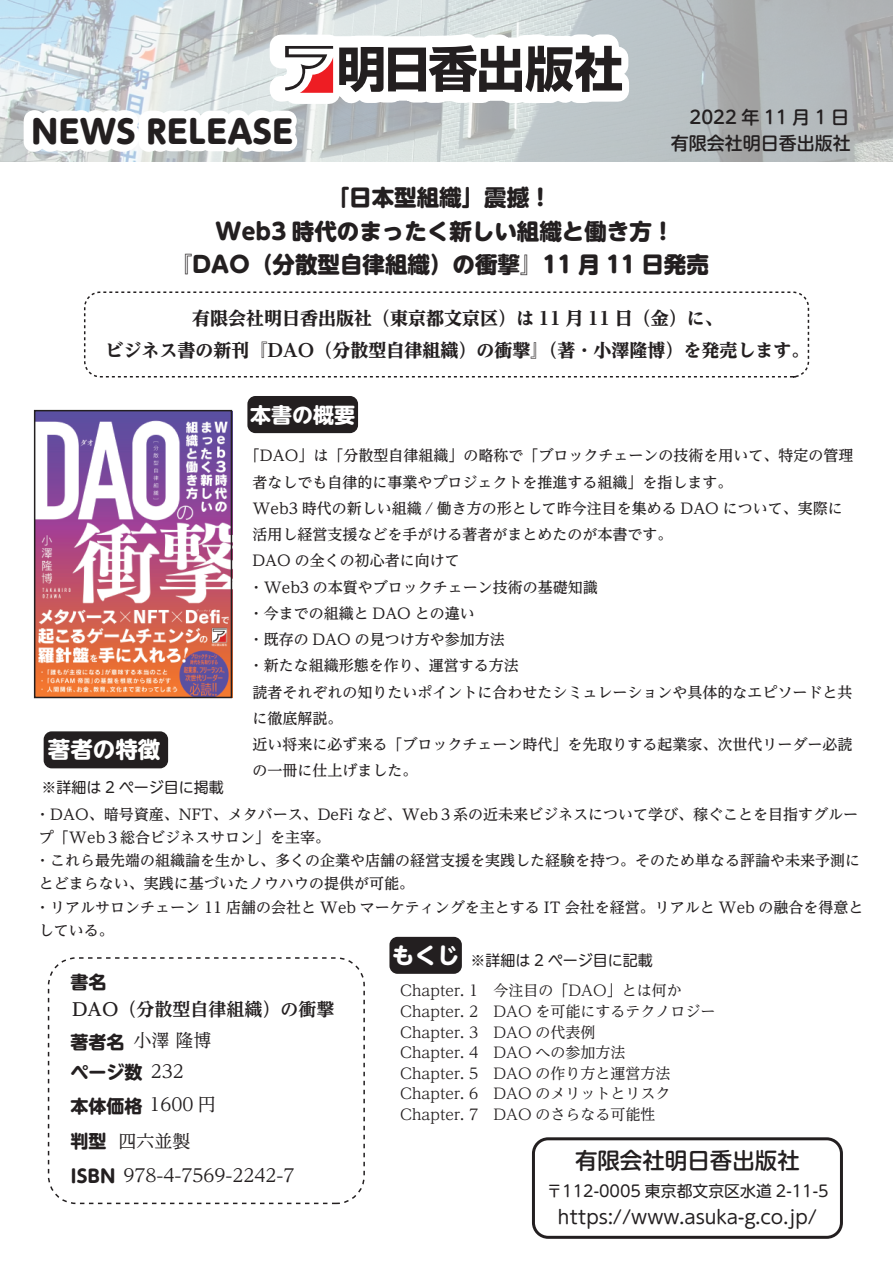
<style>
.page{position:relative;width:893px;height:1263px;background:#fff}
.page>*{position:absolute;margin:0;border:0;box-sizing:border-box;transform-origin:0 0}
.t1{font:800 31.8px "UD Shin M Go Pro";color:#231f20}
.t2{font:800 22.5px/33.3px "UD Shin M Go Pro";color:#231f20;text-align:center}
.t3{font:500 22.5px "UD Shin M Go Pro";color:#231f20}
.t4{font:700 22.5px "UD Shin M Go Pro";color:#fff}
.t5{font:700 21px "UD Shin M Go Pro";color:#fff}
.t6{font:18.45px "UD Shin M Go Pro";color:#231f20}
.t7{font:800 18px/31.5px "UD Reimin Pro";color:#231f20;text-align:center}
.t8{font:18px "UD Reimin Pro";color:#231f20}
.t9{font:700 18px "UD Shin M Go Pro";color:#231f20}
.t10{font:700 18px "UD Reimin Pro";color:#231f20}
.t11{font:500 18px "UD Shin M Go Pro";color:#231f20}
.t12{font:500 18px "UD Shin M Go Pro";letter-spacing:.25em;color:#231f20}
.t13{font:15.9px "UD Shin M Go Pro";color:#231f20}
.t14{font:500 15px/26.2px "UD Reimin Pro";color:#231f20}
.t15{font:15px/20.7px "UD Reimin Pro";color:#231f20}
.t16{font:15px "UD Shin M Go Pro";color:#231f20}
.s1{font-family:"UD Shin M Go Pro";font-weight:700}
</style>
<div class="page">
<svg style="left:0;top:0;width:893px;height:162px;fill:#b4babd"></svg>
<svg style="left:16px;top:0;width:624px;height:162px"></svg>
<svg style="left:84px;top:291px;width:726px;height:87px"></svg>
<div style="left:247px;top:396px;width:111px;height:37px;background:#231f20;border-radius:8px"></div>
<div style="left:389px;top:937px;width:73px;height:37px;background:#231f20;border-radius:8px"></div>
<div style="left:48px;top:957px;width:317px;height:247px;border:2px dashed #231f20;border-radius:28px"></div>
<div style="left:532px;top:1137px;width:311px;height:102px;border:3px solid #231f20;border-radius:15px"></div>
<div style="left:44px;top:731px;width:124px;height:37px;background:#231f20;border-radius:8px"></div>
<img style="left:37px;top:413px;width:192px;height:282px">
<div style="left:34px;top:410px;width:198px;height:288px;border:2px solid #231f20"></div>
<h1 class="t1" style="left:31px;top:106px;width:264px">NEWS RELEASE</h1>
<p class="t12" style="left:689px;top:103px;width:161px">2022年11月1日</p>
<p class="t11" style="left:671px;top:129px;width:181px">有限会社明日香出版社</p>
<h2 class="t2" style="left:170px;top:180px;width:541px">「日本型組織」震撼！<br>Web3 時代のまったく新しい組織と働き方！『DAO（分散型自律組織）の衝撃』11 月 11 日発売</h2>
<p class="t7" style="left:105px;top:303px;width:705px">有限会社明日香出版社（東京都文京区）は 11 月 11 日（金）に、<br>ビジネス書の新刊『DAO（分散型自律組織）の衝撃』（著・小澤隆博）を発売します。</p>
<h2 class="t4" style="left:48px;top:731px;width:114px">著者の特徴</h2>
<p class="t16" style="left:41px;top:775px;width:184px">※詳細は 2 ページ目に掲載</p>
<h3 class="t5" style="left:250px;top:398px;width:106px">本書の概要</h3>
<p class="t14" style="left:245px;top:442px;width:610px">「DAO」は「分散型自律組織」の略称で「ブロックチェーンの技術を用いて、特定の管理者なしでも自律的に事業やプロジェクトを推進する組織」を指します。<br>Web3 時代の新しい組織 / 働き方の形として昨今注目を集める DAO について、実際に活用し経営支援などを手がける著者がまとめたのが本書です。<br>DAO の全くの初心者に向けて<br>・Web3 の本質やブロックチェーン技術の基礎知識<br>・今までの組織と DAO との違い<br>・既存の DAO の見つけ方や参加方法<br>・新たな組織形態を作り、運営する方法<br>読者それぞれの知りたいポイントに合わせたシミュレーションや具体的なエピソードと共に徹底解説。<br>近い将来に必ず来る「ブロックチェーン時代」を先取りする起業家、次世代リーダー必読の一冊に仕上げました。</p>
<p class="t14" style="left:35px;top:802px;width:830px;line-height:23.2px">・DAO、暗号資産、NFT、メタバース、DeFi など、Web３系の近未来ビジネスについて学び、稼ぐことを目指すグループ「Web３総合ビジネスサロン」を主宰。<br>・これら最先端の組織論を生かし、多くの企業や店舗の経営支援を実践した経験を持つ。そのため単なる評論や未来予測にとどまらない、実践に基づいたノウハウの提供が可能。<br>・リアルサロンチェーン 11 店舗の会社と Web マーケティングを主とする IT 会社を経営。リアルと Web の融合を得意としている。</p>
<p class="t9" style="left:70px;top:967px;width:38px">書名</p>
<p class="t10" style="left:72px;top:994px;width:264px">DAO（分散型自律組織）の衝撃</p>
<p class="t8" style="left:133px;top:1026px;width:79px">小澤 隆博</p>
<p class="t9" style="left:70px;top:1027px;width:55px">著者名</p>
<p class="t9" style="left:70px;top:1057px;width:73px">ページ数</p>
<p class="t9" style="left:70px;top:1091px;width:73px">本体価格</p>
<p class="t8" style="left:151px;top:1056px;width:35px">232</p>
<p class="t8" style="left:149px;top:1089px;width:68px">1600 円</p>
<p class="t9" style="left:70px;top:1127px;width:38px">判型</p>
<p class="t8" style="left:118px;top:1127px;width:73px">四六並製</p>
<p class="t8" style="left:70px;top:1160px;width:226px"><span class="s1">ISBN</span> 978-4-7569-2242-7</p>
<h2 class="t4" style="left:392px;top:936px;width:69px">もくじ</h2>
<p class="t16" style="left:470px;top:948px;width:184px">※詳細は 2 ページ目に記載</p>
<p class="t15" style="left:400px;top:980px;width:317px">Chapter. 1　今注目の「DAO」とは何か<br>Chapter. 2　DAO を可能にするテクノロジー<br>Chapter. 3　DAO の代表例<br>Chapter. 4　DAO への参加方法<br>Chapter. 5　DAO の作り方と運営方法<br>Chapter. 6　DAO のメリットとリスク<br>Chapter. 7　DAO のさらなる可能性</p>
<h2 class="t3" style="left:575px;top:1142px;width:226px">有限会社明日香出版社</h2>
<p class="t13" style="left:546px;top:1178px;width:284px">〒112-0005 東京都文京区水道 2-11-5</p>
<p class="t6" style="left:558px;top:1202px;width:261px">https://www.asuka-g.co.jp/</p>
</div>
